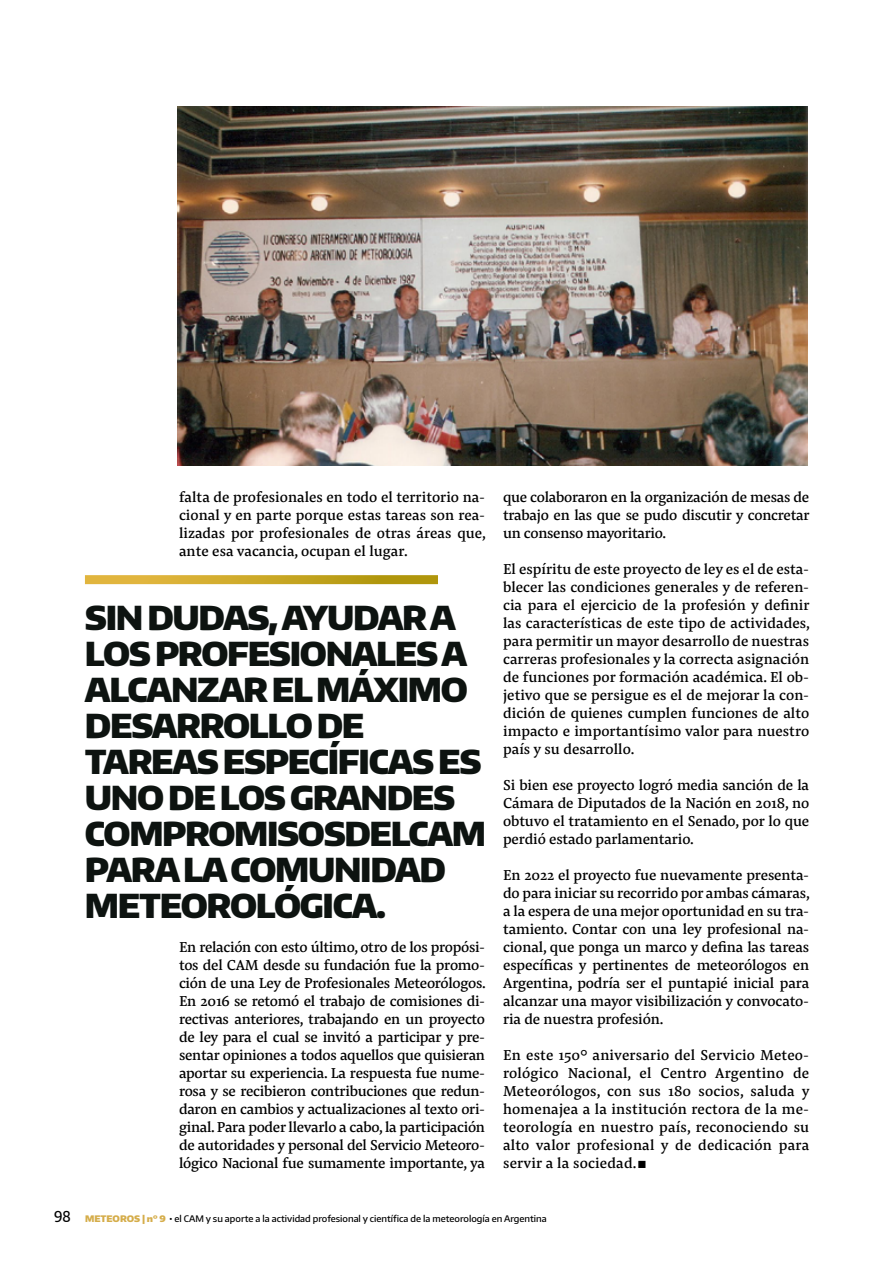
<style>
.page{position:relative;width:893px;height:1263px;background:#fff}
.page>*{position:absolute;margin:0;border:0;box-sizing:border-box;transform-origin:0 0}
.t1{font:900 33px/36px "Encode Sans";letter-spacing:-.04em;color:#0d1310}
.t2{font:15px/18px "Pensum Pro";letter-spacing:-.01em;color:#000;text-align:justify}
.t3{font:500 15px "Encode Sans Condensed";color:#000}
.t4{font:500 9px "Encode Sans";color:#000}
.s1{font-weight:300}
.s2{font-weight:900;color:#d5ad4a}
.s3{font-family:"Fira Sans";font-weight:400}
</style>
<div class="page">
<img style="left:178px;top:106px;width:629px;height:360px">
<svg style="left:85px;top:575px;width:353px;height:9px;background:#caa829"></svg>
<p class="t2" style="left:179px;top:488px;width:308px">falta de profesionales en todo el territorio na&shy;cional y en parte porque estas tareas son rea&shy;lizadas por profesionales de otras áreas que, ante esa vacancia, ocupan el lugar.</p>
<h1 class="t1" style="left:85px;top:599px;width:403px">SIN DUDAS, AYUDAR A<br>LOS PROFESIONALES A<br>ALCANZAR EL MÁXIMO<br>DESARROLLO DE<br>TAREAS ESPECÍFICAS ES<br>UNO DE LOS GRANDES<br>COMPROMISOS DEL CAM<br>PARA LA COMUNIDAD<br>METEOROLÓGICA.</h1>
<p class="t2" style="left:179px;top:938px;width:308px">En relación con esto último, otro de los propósi&shy;tos del CAM desde su fundación fue la promo&shy;ción de una Ley de Profesionales Meteorólogos.<br>En 2016 se retomó el trabajo de comisiones di&shy;rectivas anteriores, trabajando en un proyecto de ley para el cual se invitó a participar y pre&shy;sentar opiniones a todos aquellos que quisieran aportar su experiencia. La respuesta fue nume&shy;rosa y se recibieron contribuciones que redun&shy;daron en cambios y actualizaciones al texto ori&shy;ginal. Para poder llevarlo a cabo, la participación de autoridades y personal del Servicio Meteoro&shy;lógico Nacional fue sumamente importante, ya</p>
<p class="t2" style="left:503px;top:488px;width:308px">que colaboraron en la organización de mesas de trabajo en las que se pudo discutir y concretar un consenso mayoritario.</p>
<p class="t2" style="left:503px;top:560px;width:308px">El espíritu de este proyecto de ley es el de esta&shy;blecer las condiciones generales y de referen&shy;cia para el ejercicio de la profesión y definir las características de este tipo de actividades, para permitir un mayor desarrollo de nuestras carreras profesionales y la correcta asignación de funciones por formación académica. El ob&shy;jetivo que se persigue es el de mejorar la con&shy;dición de quienes cumplen funciones de alto impacto e importantísimo valor para nuestro país y su desarrollo.</p>
<p class="t2" style="left:503px;top:776px;width:308px">Si bien ese proyecto logró media sanción de la Cámara de Diputados de la Nación en 2018, no obtuvo el tratamiento en el Senado, por lo que perdió estado parlamentario.</p>
<p class="t2" style="left:503px;top:866px;width:308px">En 2022 el proyecto fue nuevamente presenta&shy;do para iniciar su recorrido por ambas cámaras, a la espera de una mejor oportunidad en su tra&shy;tamiento. Contar con una ley profesional na&shy;cional, que ponga un marco y defina las tareas específicas y pertinentes de meteorólogos en Argentina, podría ser el puntapié inicial para alcanzar una mayor visibilización y convocato&shy;ria de nuestra profesión.</p>
<p class="t2" style="left:503px;top:1046px;width:308px">En este 150° aniversario del Servicio Meteo&shy;rológico Nacional, el Centro Argentino de Meteorólogos, con sus 180 socios, saluda y homenajea a la institución rectora de la me&shy;teorología en nuestro país, reconociendo su alto valor profesional y de dedicación para servir a la sociedad.<span class="s1">◼</span></p>
<p class="t3" style="left:54px;top:1207px;width:18px">98</p>
<p class="t4" style="left:85px;top:1212px;width:463px"><span class="s2">METEOROS | n° 9</span> <span class="s3">•</span> el CAM y su aporte a la actividad profesional y científica de la meteorología en Argentina</p>
</div>
